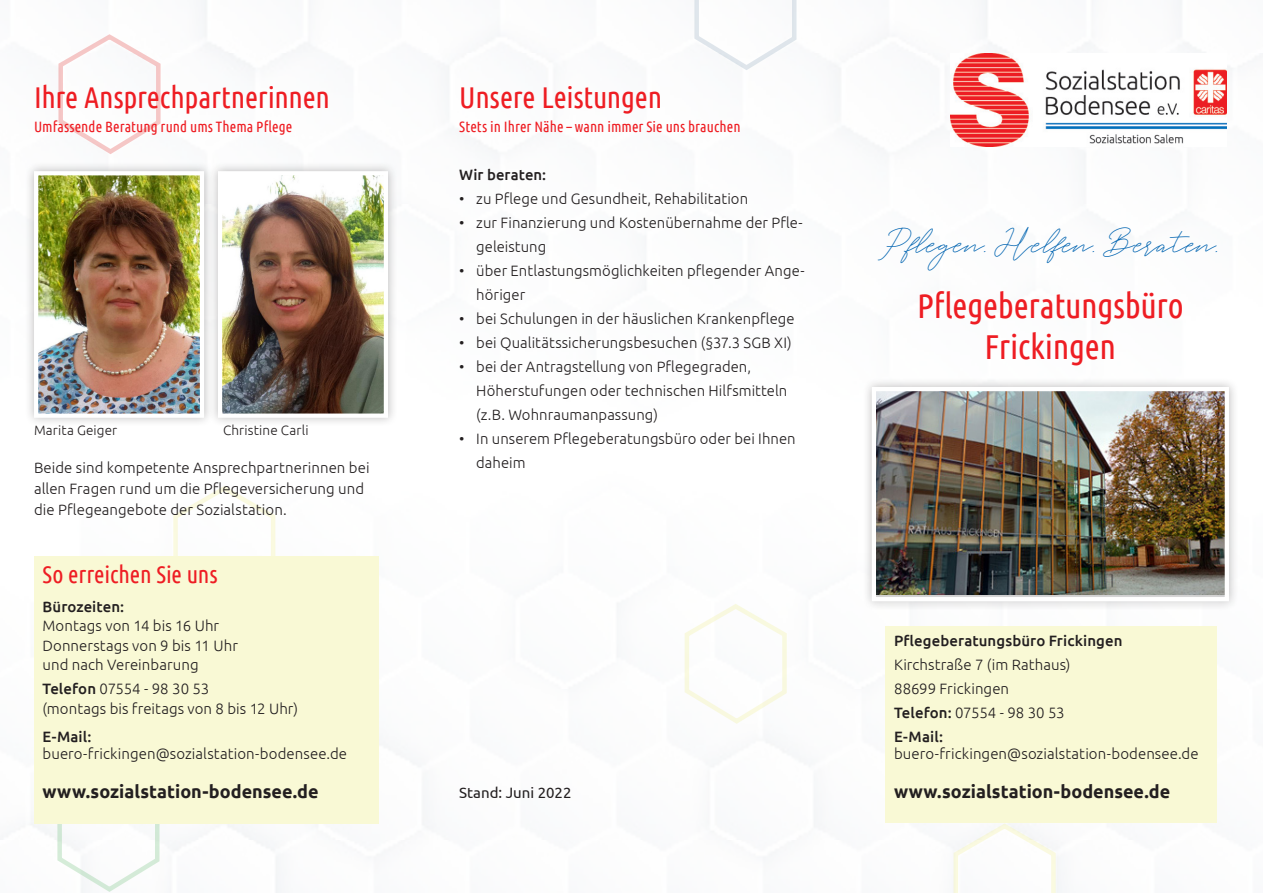
<style>
.page{position:relative;width:1263px;height:893px;background:#fff}
.page>*{position:absolute;margin:0;border:0;box-sizing:border-box;transform-origin:0 0}
.t1{font:34.5px "Ubuntu Condensed";letter-spacing:-.01em;color:#ee1d23}
.t2{font:30px "Ubuntu Condensed";letter-spacing:-.01em;color:#ee1d23}
.t3{font:24px "White Angelica";letter-spacing:.01em;color:#0164b1}
.t4{font:24px "Ubuntu Condensed";letter-spacing:-.01em;color:#ee1d23}
.t5{font:700 18px "Ubuntu";color:#231f20}
.t6{font:300 15px/24px "Ubuntu";letter-spacing:.005em;color:#231f20}
.t7{font:15px "Ubuntu Condensed";letter-spacing:.005em;color:#ee1d23}
.t8{font:500 15px "Ubuntu";letter-spacing:.005em;color:#231f20}
.t9{font:300 15px "Ubuntu";letter-spacing:-.02em;color:#231f20}
.t10{font:15px "Ubuntu";color:#231f20}
.t11{font:300 13.5px "Ubuntu";letter-spacing:.01em;color:#231f20}
.s1{font-weight:500}
</style>
<div class="page">
<div style="left:862px;top:377px;width:376px;height:234px;background:#231f20;opacity:.3"></div>
<img style="left:877px;top:392px;width:347px;height:202px">
<div style="left:872px;top:387px;width:357px;height:214px;border:4px solid #fff"></div>
<svg style="left:953px;top:823px;width:104px;height:70px"></svg>
<svg style="left:694px;top:0;width:103px;height:70px"></svg>
<svg style="left:56px;top:824px;width:104px;height:69px"></svg>
<svg style="left:173px;top:486px;width:103px;height:70px"></svg>
<svg style="left:58px;top:34px;width:103px;height:120px"></svg>
<div style="left:34px;top:556px;width:344px;height:268px;background:#f9f9d5"></div>
<div style="left:885px;top:626px;width:332px;height:197px;background:#f9f9d5"></div>
<div style="left:24px;top:161px;width:190px;height:267px;background:#231f20;opacity:.3"></div>
<img style="left:39px;top:176px;width:160px;height:237px">
<div style="left:34px;top:171px;width:170px;height:247px;border:4px solid #fff"></div>
<svg style="left:684px;top:604px;width:103px;height:120px"></svg>
<div style="left:208px;top:161px;width:190px;height:267px;background:#231f20;opacity:.3"></div>
<img style="left:223px;top:176px;width:160px;height:237px">
<div style="left:218px;top:171px;width:170px;height:247px;border:4px solid #fff"></div>
<img style="left:950px;top:54px;width:277px;height:92px">
<p class="t2" style="left:34px;top:79px;width:297px">Ihre Ansprechpartnerinnen</p>
<p class="t7" style="left:34px;top:118px;width:260px">Umfassende Beratung rund ums Thema Pflege</p>
<p class="t11" style="left:34px;top:422px;width:85px">Marita Geiger</p>
<p class="t11" style="left:223px;top:422px;width:87px">Christine Carli</p>
<p class="t6" style="left:34px;top:456px;width:337px;line-height:21px">Beide sind kompetente Ansprechpartnerinnen bei allen Fragen rund um die Pflegeversicherung und die Pflegeangebote der Sozialstation.</p>
<p class="t4" style="left:43px;top:560px;width:177px">So erreichen Sie uns</p>
<p class="t8" style="left:43px;top:597px;width:83px">Bürozeiten:</p>
<p class="t6" style="left:43px;top:616px;width:197px;line-height:19.5px">Montags von 14 bis 16 Uhr<br>Donnerstags von 9 bis 11 Uhr und nach Vereinbarung</p>
<p class="t6" style="left:43px;top:679px;width:257px;line-height:19.5px"><span class="s1">Telefon</span> 07554 - 98 30 53<br>(montags bis freitags von 8 bis 12 Uhr)</p>
<p class="t8" style="left:43px;top:727px;width:51px">E-Mail:</p>
<p class="t6" style="left:43px;top:741px;width:306px">buero-frickingen@sozialstation-bodensee.de</p>
<p class="t5" style="left:43px;top:780px;width:278px">www.sozialstation-bodensee.de</p>
<p class="t2" style="left:459px;top:79px;width:204px">Unsere Leistungen</p>
<p class="t7" style="left:459px;top:118px;width:283px">Stets in Ihrer Nähe – wann immer Sie uns brauchen</p>
<p class="t8" style="left:459px;top:165px;width:88px">Wir beraten:</p>
<p class="t6" style="left:459px;top:187px;width:290px">• zu Pflege und Gesundheit, Rehabilitation</p>
<p class="t6" style="left:476px;top:211px;width:328px;text-indent:-17px">• zur Finanzierung und Kostenübernahme der Pfle&shy;geleistung</p>
<p class="t6" style="left:476px;top:259px;width:330px;text-indent:-17px">• über Entlastungsmöglichkeiten pflegender Ange&shy;höriger</p>
<p class="t6" style="left:459px;top:307px;width:337px">• bei Schulungen in der häuslichen Krankenpflege</p>
<p class="t6" style="left:459px;top:331px;width:334px">• bei Qualitätssicherungsbesuchen (§37.3 SGB XI)</p>
<p class="t6" style="left:476px;top:355px;width:313px;text-indent:-17px">• bei der Antragstellung von Pflegegraden,<br>Höherstufungen oder technischen Hilfsmitteln (z.B. Wohnraumanpassung)</p>
<p class="t6" style="left:476px;top:427px;width:321px;text-indent:-17px">• In unserem Pflegeberatungsbüro oder bei Ihnen daheim</p>
<p class="t10" style="left:459px;top:784px;width:114px">Stand: Juni 2022</p>
<p class="t3" style="left:883px;top:229px;width:337px">Pflegen. Helfen. Beraten.</p>
<p class="t1" style="left:917px;top:284px;width:268px">Pflegeberatungsbüro</p>
<p class="t1" style="left:985px;top:326px;width:133px">Frickingen</p>
<p class="t8" style="left:894px;top:631px;width:230px">Pflegeberatungsbüro Frickingen</p>
<p class="t6" style="left:894px;top:653px;width:178px">Kirchstraße 7 (im Rathaus)</p>
<p class="t6" style="left:894px;top:677px;width:117px">88699 Frickingen</p>
<p class="t9" style="left:894px;top:704px;width:172px"><span class="s1">Telefon:</span> 07554 - 98 30 53</p>
<p class="t8" style="left:894px;top:727px;width:51px">E-Mail:</p>
<p class="t6" style="left:894px;top:741px;width:306px">buero-frickingen@sozialstation-bodensee.de</p>
<p class="t5" style="left:894px;top:780px;width:278px">www.sozialstation-bodensee.de</p>
</div>
